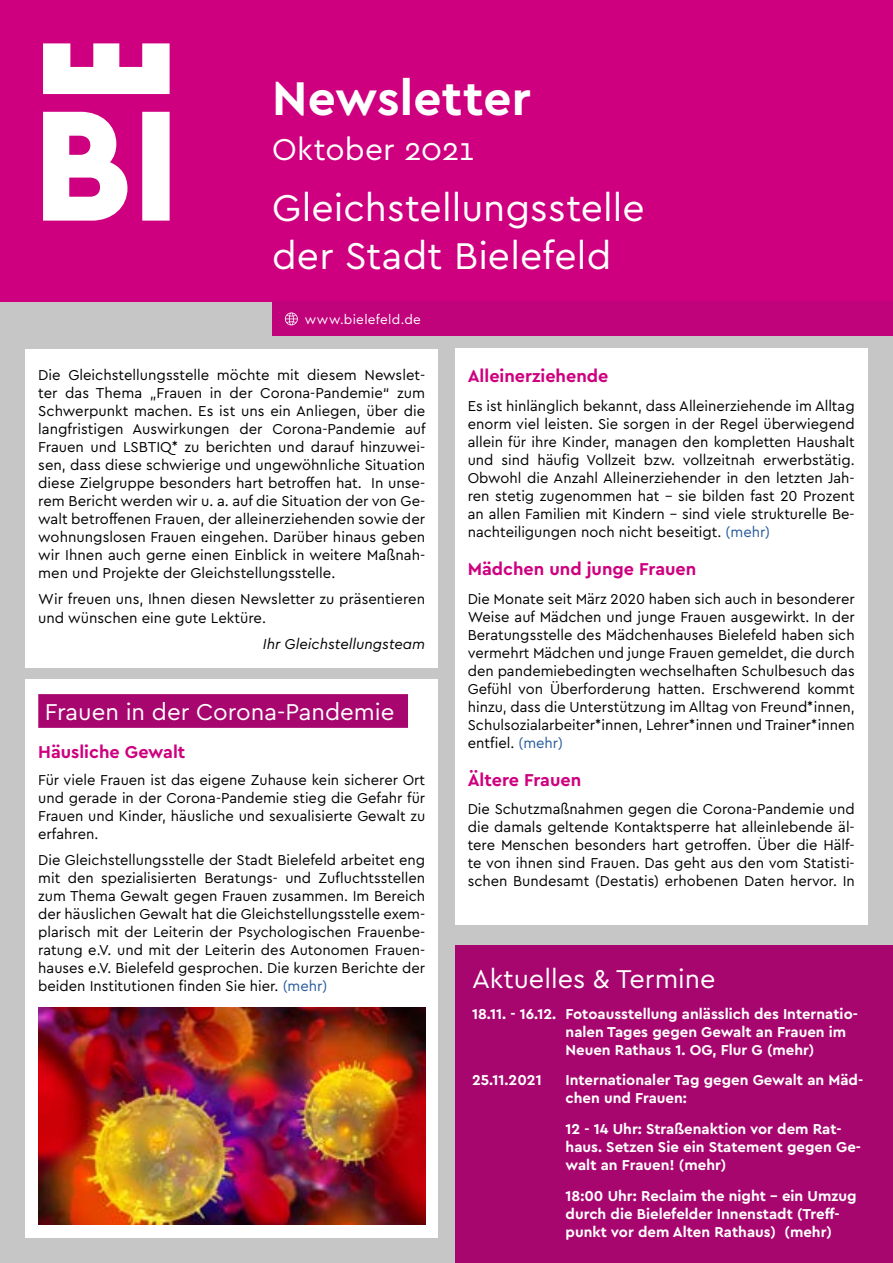
<style>
.page{position:relative;width:893px;height:1263px;background:#fff}
.page>*{position:absolute;margin:0;border:0;box-sizing:border-box;transform-origin:0 0}
.t1{font:700 49.5px "Cera Bielefeld";letter-spacing:.005em;color:#fff}
.t2{font:39px/48px "Cera Bielefeld";letter-spacing:.005em;color:#fff}
.t3{font:31.5px "Cera Bielefeld";letter-spacing:.005em;color:#fff}
.t4{font:27px "Cera Bielefeld";color:#fff}
.t5{font:24px "Cera Bielefeld";color:#fff}
.t6{font:700 18px "Cera Bielefeld";color:#ce007f}
.t7{font:15px/18px "Cera Bielefeld";color:#000;text-align:justify}
.t8{font:700 15px/18px "Cera Bielefeld";color:#fff}
.t9{font:italic 15px "Cera Bielefeld";color:#000}
.t10{font:13.5px "Cera Bielefeld";letter-spacing:.025em;color:#fff}
.s1{color:#275b9b}
</style>
<div class="page">
<div style="left:0;top:289px;width:893px;height:974px;background:#c6c6c6"></div>
<div style="left:0;top:0;width:893px;height:302px;background:#ce007f"></div>
<svg style="left:43px;top:43px;width:127px;height:178px"></svg>
<div style="left:272px;top:302px;width:621px;height:34px;background:#c0027b"></div>
<svg style="left:285px;top:312px;width:13px;height:13px"></svg>
<div style="left:455px;top:349px;width:412px;height:576px;background:#fff"></div>
<div style="left:455px;top:945px;width:438px;height:318px;background:#a7066f"></div>
<div style="left:26px;top:349px;width:412px;height:319px;background:#fff"></div>
<div style="left:26px;top:679px;width:412px;height:558px;background:#fff"></div>
<div style="left:38px;top:694px;width:370px;height:34px;background:#a7066f"></div>
<img style="left:38px;top:1008px;width:387px;height:217px">
<h1 class="t1" style="left:272px;top:66px;width:260px">Newsletter</h1>
<h3 class="t3" style="left:272px;top:129px;width:204px">Oktober 2021</h3>
<h2 class="t2" style="left:272px;top:182px;width:374px">Gleichstellungsstelle der Stadt Bielefeld</h2>
<p class="t10" style="left:305px;top:310px;width:118px">www.bielefeld.de</p>
<p class="t7" style="left:38px;top:365px;width:389px">Die Gleichstellungsstelle möchte mit diesem Newslet&shy;ter das Thema „Frauen in der Corona-Pandemie“ zum Schwerpunkt machen. Es ist uns ein Anliegen, über die langfristigen Auswirkungen der Corona-Pandemie auf Frauen und LSBTIQ* zu berichten und darauf hinzuwei&shy;sen, dass diese schwierige und ungewöhnliche Situation diese Zielgruppe besonders hart betroffen hat. In unse&shy;rem Bericht werden wir u. a. auf die Situation der von Ge&shy;walt betroffenen Frauen, der alleinerziehenden sowie der wohnungslosen Frauen eingehen. Darüber hinaus geben wir Ihnen auch gerne einen Einblick in weitere Maßnah&shy;men und Projekte der Gleichstellungsstelle.</p>
<p class="t7" style="left:38px;top:590px;width:388px">Wir freuen uns, Ihnen diesen Newsletter zu präsentieren und wünschen eine gute Lektüre.</p>
<p class="t9" style="left:263px;top:634px;width:164px">Ihr Gleichstellungsteam</p>
<h3 class="t5" style="left:45px;top:696px;width:351px">Frauen in der Corona-Pandemie</h3>
<p class="t6" style="left:38px;top:740px;width:149px">Häusliche Gewalt</p>
<p class="t7" style="left:38px;top:770px;width:388px">Für viele Frauen ist das eigene Zuhause kein sicherer Ort und gerade in der Corona-Pandemie stieg die Gefahr für Frauen und Kinder, häusliche und sexualisierte Gewalt zu erfahren.</p>
<p class="t7" style="left:38px;top:850px;width:388px">Die Gleichstellungsstelle der Stadt Bielefeld arbeitet eng mit den spezialisierten Beratungs- und Zufluchtsstellen zum Thema Gewalt gegen Frauen zusammen. Im Bereich der häuslichen Gewalt hat die Gleichstellungsstelle exem&shy;plarisch mit der Leiterin der Psychologischen Frauenbe&shy;ratung e.V. und mit der Leiterin des Autonomen Frauen&shy;hauses e.V. Bielefeld gesprochen. Die kurzen Berichte der beiden Institutionen finden Sie hier. <span class="s1">(mehr)</span></p>
<p class="t6" style="left:468px;top:364px;width:142px">Alleinerziehende</p>
<p class="t7" style="left:468px;top:396px;width:388px">Es ist hinlänglich bekannt, dass Alleinerziehende im Alltag enorm viel leisten. Sie sorgen in der Regel überwiegend allein für ihre Kinder, managen den kompletten Haushalt und sind häufig Vollzeit bzw. vollzeitnah erwerbstätig.<br>Obwohl die Anzahl Alleinerziehender in den letzten Jah&shy;ren stetig zugenommen hat – sie bilden fast 20 Prozent an allen Familien mit Kindern - sind viele strukturelle Be&shy;nachteiligungen noch nicht beseitigt. <span class="s1">(mehr)</span></p>
<p class="t6" style="left:468px;top:557px;width:230px">Mädchen und junge Frauen</p>
<p class="t7" style="left:468px;top:589px;width:388px">Die Monate seit März 2020 haben sich auch in besonderer Weise auf Mädchen und junge Frauen ausgewirkt. In der Beratungsstelle des Mädchenhauses Bielefeld haben sich vermehrt Mädchen und junge Frauen gemeldet, die durch den pandemiebedingten wechselhaften Schulbesuch das Gefühl von Überforderung hatten. Erschwerend kommt hinzu, dass die Unterstützung im Alltag von Freund*innen, Schulsozialarbeiter*innen, Lehrer*innen und Trainer*innen entfiel. <span class="s1">(mehr)</span></p>
<p class="t6" style="left:468px;top:768px;width:115px">Ältere Frauen</p>
<p class="t7" style="left:468px;top:800px;width:388px">Die Schutzmaßnahmen gegen die Corona-Pandemie und die damals geltende Kontaktsperre hat alleinlebende äl&shy;tere Menschen besonders hart getroffen. Über die Hälf&shy;te von ihnen sind Frauen. Das geht aus den vom Statisti&shy;schen Bundesamt (Destatis) erhobenen Daten hervor. In</p>
<h3 class="t4" style="left:472px;top:961px;width:245px">Aktuelles &amp; Termine</h3>
<p class="t8" style="left:566px;top:1004px;width:294px;text-indent:-94px">18.11. - 16.12. Fotoausstellung anlässlich des Internatio&shy;nalen Tages gegen Gewalt an Frauen im<br>Neuen Rathaus 1. OG, Flur G (mehr)</p>
<p class="t8" style="left:472px;top:1070px;width:71px">25.11.2021</p>
<p class="t8" style="left:566px;top:1070px;width:299px">Internationaler Tag gegen Gewalt an Mäd&shy;chen und Frauen:</p>
<p class="t8" style="left:566px;top:1119px;width:297px">12 - 14 Uhr: Straßenaktion vor dem Rat&shy;haus. Setzen Sie ein Statement gegen Ge&shy;walt an Frauen! (mehr)</p>
<p class="t8" style="left:566px;top:1186px;width:292px">18:00 Uhr: Reclaim the night - ein Umzug durch die Bielefelder Innenstadt (Treff&shy;punkt vor dem Alten Rathaus) (mehr)</p>
</div>
